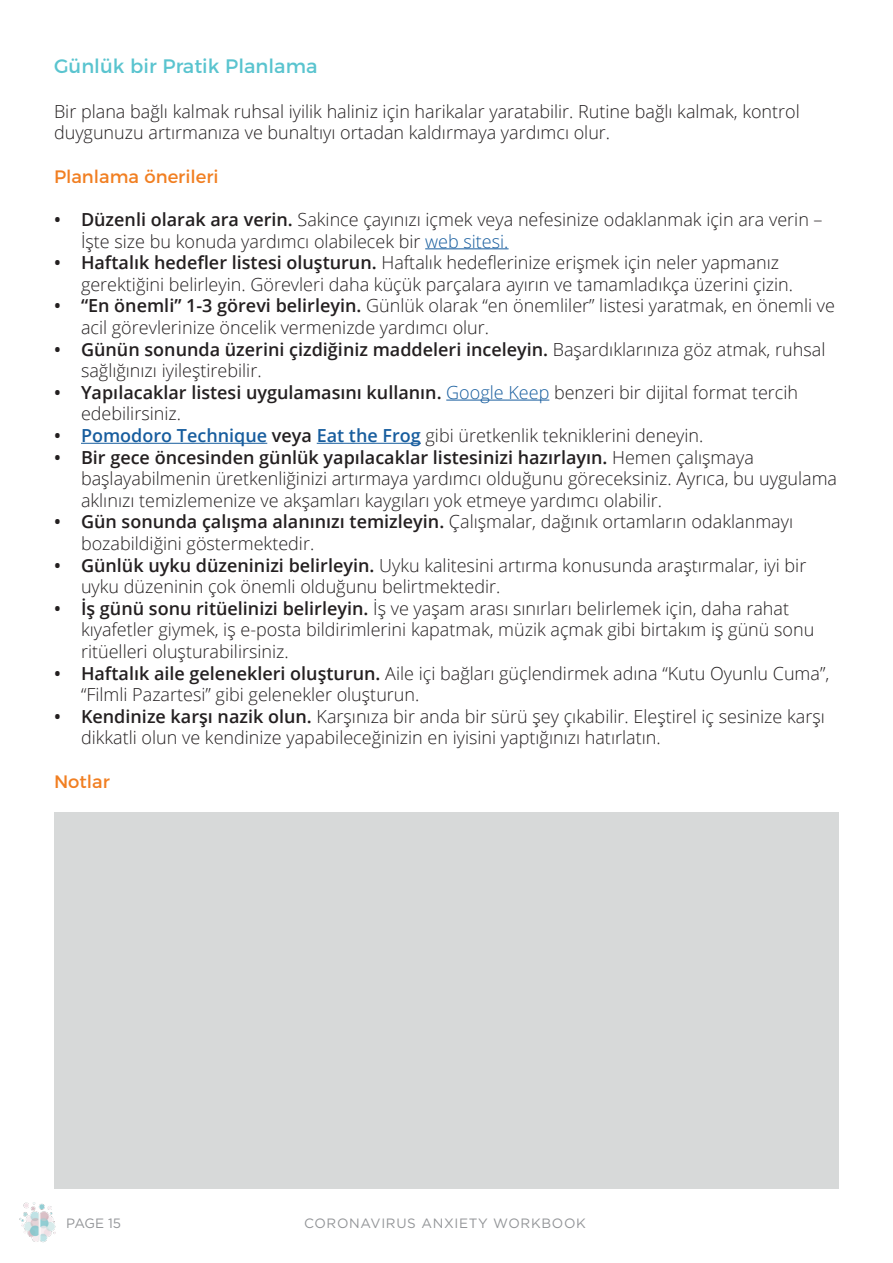
<style>
.page{position:relative;width:893px;height:1263px;background:#fff}
.page>*{position:absolute;margin:0;border:0;box-sizing:border-box;transform-origin:0 0}
.t1{font:19.5px "Montserrat";color:#5ac4cf}
.t2{font:300 18px/21.6px "Open Sans";color:#231f20}
.t3{font:18px "Montserrat";color:#f17f22}
.t4{font:13.5px "Gotham";letter-spacing:.05em;color:#939598}
.s1{font-weight:600}
.s2{color:#175d9e}
.s3{font-weight:600;color:#175d9e}
</style>
<div class="page">
<img style="left:19px;top:1202px;width:37px;height:41px">
<hr style="left:425px;top:248px;width:84px;height:1px;background:#175d9e">
<hr style="left:446px;top:400px;width:103px;height:1px;background:#175d9e">
<hr style="left:81px;top:443px;width:186px;height:1px;background:#175d9e">
<hr style="left:317px;top:443px;width:104px;height:1px;background:#175d9e">
<div style="left:54px;top:812px;width:785px;height:376px;background:#d7d9d9"></div>
<p class="t1" style="left:54px;top:50px;width:265px">Günlük bir Pratik Planlama</p>
<p class="t2" style="left:54px;top:100px;width:747px">Bir plana bağlı kalmak ruhsal iyilik haliniz için harikalar yaratabilir. Rutine bağlı kalmak, kontrol duygunuzu artırmanıza ve bunaltıyı ortadan kaldırmaya yardımcı olur.</p>
<p class="t3" style="left:54px;top:162px;width:166px">Planlama önerileri</p>
<p class="t2" style="left:81px;top:208px;width:743px;text-indent:-27px"><span class="s1">• Düzenli olarak ara verin.</span> Sakince çayınızı içmek veya nefesinize odaklanmak için ara verin –<br>İşte size bu konuda yardımcı olabilecek bir <span class="s2">web sitesi.</span></p>
<p class="t2" style="left:81px;top:251px;width:713px;text-indent:-27px"><span class="s1">• Haftalık hedefler listesi oluşturun.</span> Haftalık hedeflerinize erişmek için neler yapmanız gerektiğini belirleyin. Görevleri daha küçük parçalara ayırın ve tamamladıkça üzerini çizin.</p>
<p class="t2" style="left:81px;top:294px;width:755px;text-indent:-27px"><span class="s1">• “En önemli” 1-3 görevi belirleyin.</span> Günlük olarak “en önemliler” listesi yaratmak, en önemli ve acil görevlerinize öncelik vermenizde yardımcı olur.</p>
<p class="t2" style="left:81px;top:338px;width:746px;text-indent:-27px"><span class="s1">• Günün sonunda üzerini çizdiğiniz maddeleri inceleyin.</span> Başardıklarınıza göz atmak, ruhsal sağlığınızı iyileştirebilir.</p>
<p class="t2" style="left:81px;top:381px;width:719px;text-indent:-27px"><span class="s1">• Yapılacaklar listesi uygulamasını kullanın.</span> <span class="s2">Google Keep</span> benzeri bir dijital format tercih edebilirsiniz.</p>
<p class="t2" style="left:54px;top:424px;width:651px"><span class="s1">•</span> <span class="s3">Pomodoro Technique</span> <span class="s1">veya</span> <span class="s3">Eat the Frog</span> gibi üretkenlik tekniklerini deneyin.</p>
<p class="t2" style="left:81px;top:446px;width:758px;text-indent:-27px"><span class="s1">• Bir gece öncesinden günlük yapılacaklar listesinizi hazırlayın.</span> Hemen çalışmaya başlayabilmenin üretkenliğinizi artırmaya yardımcı olduğunu göreceksiniz. Ayrıca, bu uygulama aklınızı temizlemenize ve akşamları kaygıları yok etmeye yardımcı olabilir.</p>
<p class="t2" style="left:81px;top:510px;width:714px;text-indent:-27px"><span class="s1">• Gün sonunda çalışma alanınızı temizleyin.</span> Çalışmalar, dağınık ortamların odaklanmayı bozabildiğini göstermektedir.</p>
<p class="t2" style="left:81px;top:554px;width:727px;text-indent:-27px"><span class="s1">• Günlük uyku düzeninizi belirleyin.</span> Uyku kalitesini artırma konusunda araştırmalar, iyi bir uyku düzeninin çok önemli olduğunu belirtmektedir.</p>
<p class="t2" style="left:81px;top:597px;width:735px;text-indent:-27px"><span class="s1">• İş günü sonu ritüelinizi belirleyin.</span> İş ve yaşam arası sınırları belirlemek için, daha rahat kıyafetler giymek, iş e-posta bildirimlerini kapatmak, müzik açmak gibi birtakım iş günü sonu ritüelleri oluşturabilirsiniz.</p>
<p class="t2" style="left:81px;top:662px;width:750px;text-indent:-27px"><span class="s1">• Haftalık aile gelenekleri oluşturun.</span> Aile içi bağları güçlendirmek adına “Kutu Oyunlu Cuma”, “Filmli Pazartesi” gibi gelenekler oluşturun.</p>
<p class="t2" style="left:81px;top:705px;width:745px;text-indent:-27px"><span class="s1">• Kendinize karşı nazik olun.</span> Karşınıza bir anda bir sürü şey çıkabilir. Eleştirel iç sesinize karşı dikkatli olun ve kendinize yapabileceğinizin en iyisini yaptığınızı hatırlatın.</p>
<p class="t3" style="left:54px;top:767px;width:57px">Notlar</p>
<p class="t4" style="left:66px;top:1214px;width:56px">PAGE 15</p>
<p class="t4" style="left:304px;top:1214px;width:283px">CORONAVIRUS ANXIETY WORKBOOK</p>
</div>
